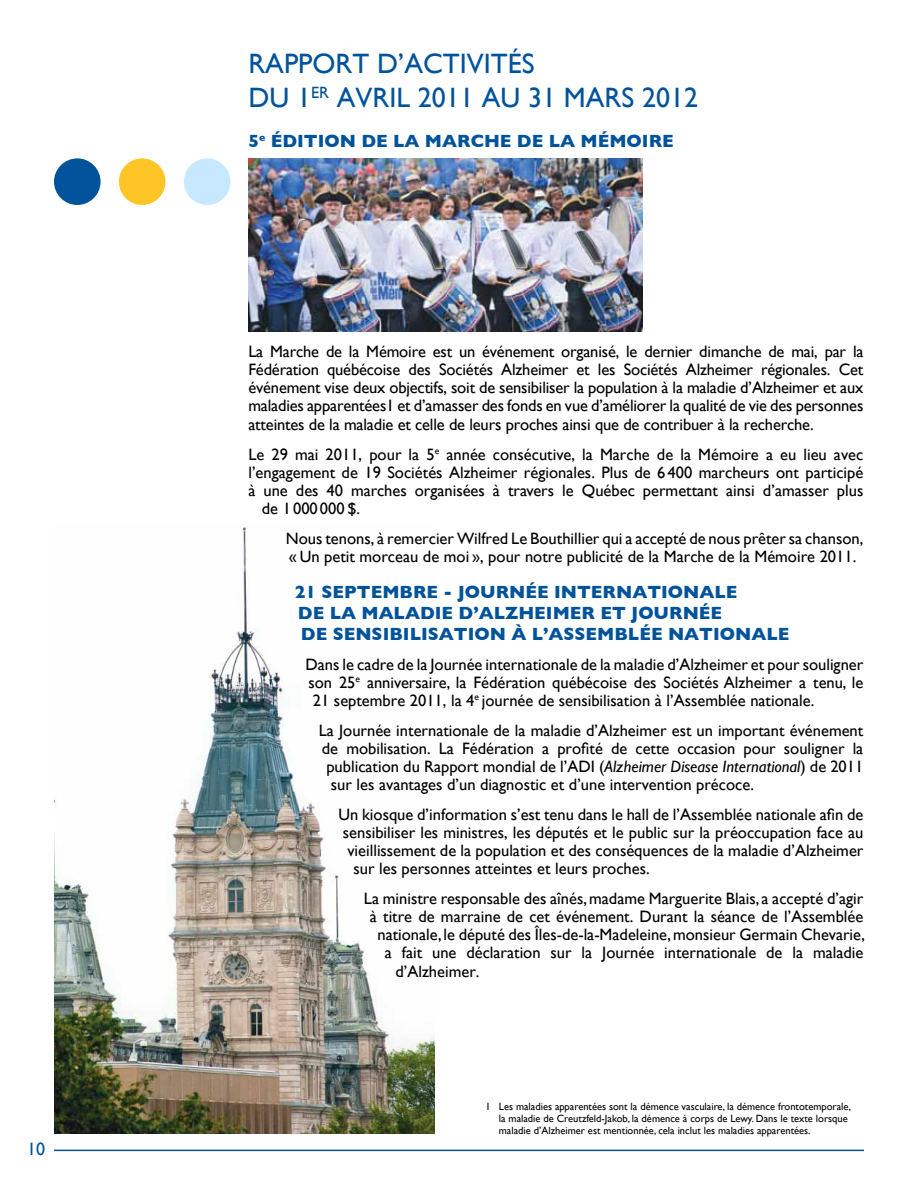
<style>
.page{position:relative;width:918px;height:1188px;background:#fff}
.page>*{position:absolute;margin:0;border:0;box-sizing:border-box;transform-origin:0 0}
.t1{font:28.05px/33.6px "Gill Sans";color:#00539b}
.t2{font:700 18px/21px "Gill Sans";color:#00539b}
.t3{font:18px "Gill Sans";color:#00539b}
.t4{font:16.5px/18px "Gill Sans";color:#000;text-align:justify}
.t5{font:10.5px/12px "Gill Sans";color:#000}
.s1{font-style:italic}
</style>
<div class="page">
<hr style="left:54px;top:1150px;width:810px;height:1px;background:#00539b">
<img style="left:54px;top:527px;width:380px;height:607px">
<img style="left:248px;top:158px;width:395px;height:173px">
<div style="left:54px;top:158px;width:47px;height:47px;background:#00539b;border-radius:50%"></div>
<div style="left:119px;top:158px;width:46px;height:47px;background:#ffc425;border-radius:50%"></div>
<div style="left:184px;top:158px;width:46px;height:47px;background:#c8e8ff;border-radius:50%"></div>
<p class="t3" style="left:27px;top:1138px;width:19px">10</p>
<h1 class="t1" style="left:248px;top:47px;width:451px;text-indent:87px">rt d’activités<br>du 1<sup>er</sup> avril 2011 au 31 mars 2012</h1>
<p class="t2" style="left:248px;top:130px;width:427px">5<sup>E</sup> ÉDITION DE LA MARCHE DE LA MÉMOIRE</p>
<h1 class="t1" style="left:248px;top:47px;width:53px">Rappo</h1>
<p class="t4" style="left:248px;top:342px;width:617px">La Marche de la Mémoire est un événement organisé, le dernier dimanche de mai, par la Fédération québécoise des Sociétés Alzheimer et les Sociétés Alzheimer régionales. Cet événement vise deux objectifs, soit de sensibiliser la population à la maladie d’Alzheimer et aux maladies apparentées1 et d’amasser des fonds en vue d’améliorer la qualité de vie des personnes atteintes de la maladie et celle de leurs proches ainsi que de contribuer à la recherche.</p>
<p class="t4" style="left:248px;top:445px;width:616px">Le 29 mai 2011, pour la 5<sup>e</sup> année consécutive, la Marche de la Mémoire a eu lieu avec</p>
<p class="t4" style="left:248px;top:463px;width:616px">l’engagement de 19 Sociétés Alzheimer régionales. Plus de 6 400 marcheurs ont participé</p>
<p class="t4" style="left:248px;top:481px;width:617px">à une des 40 marches organisées à travers le Québec permettant ainsi d’amasser plus</p>
<p class="t4" style="left:262px;top:499px;width:100px">de 1 000 000 $.</p>
<p class="t4" style="left:286px;top:529px;width:579px">Nous tenons, à remercier Wilfred Le Bouthillier qui a accepté de nous prêter sa chanson, « Un petit morceau de moi », pour notre publicité de la Marche de la Mémoire 2011.</p>
<p class="t2" style="left:295px;top:581px;width:496px">21 SEPTEM BRE - JOURNÉE INTERNATIONALE<br>DE LA MALADIE D’ALZHEIM ER ET JOURNÉE<br>DE SENSIBILISATION À L’ASSEM BLÉE NATIONALE</p>
<p class="t4" style="left:305px;top:655px;width:559px">Dans le cadre de la Journée internationale de la maladie d’Alzheimer et pour souligner son 25<sup>e</sup> anniversaire, la Fédération québécoise des Sociétés Alzheimer a tenu, le 21 septembre 2011, la 4<sup>e</sup> journée de sensibilisation à l’Assemblée nationale.</p>
<p class="t4" style="left:319px;top:721px;width:546px">La Journée internationale de la maladie d’Alzheimer est un important événement de mobilisation. La Fédération a profité de cette occasion pour souligner la publication du Rapport mondial de l’ADI</p>
<p class="t4" style="left:331px;top:757px;width:534px;text-indent:268px">(<span class="s1">Alzheimer Disease International</span>) de 2011 sur les avantages d’un diagnostic et d’une intervention précoce.</p>
<p class="t4" style="left:338px;top:805px;width:526px">Un kiosque d’information s’est tenu dans le hall de l’Assemblée nationale afin de</p>
<p class="t4" style="left:343px;top:823px;width:522px">sensibiliser les ministres, les députés et le public sur la préoccupation face au</p>
<p class="t4" style="left:347px;top:841px;width:518px">vieillissement de la population et des conséquences de la maladie d’Alzheimer</p>
<p class="t4" style="left:353px;top:859px;width:298px">sur les personnes atteintes et leurs proches.</p>
<p class="t4" style="left:364px;top:889px;width:501px">La ministre responsable des aînés, madame Marguerite Blais, a accepté d’agir</p>
<p class="t4" style="left:370px;top:907px;width:495px">à titre de marraine de cet événement. Durant la séance de l’Assemblée</p>
<p class="t4" style="left:377px;top:925px;width:489px">nationale, le député des Îles-de-la-Madeleine, monsieur Germain Chevarie,</p>
<p class="t4" style="left:385px;top:943px;width:480px">a fait une déclaration sur la Journée internationale de la maladie</p>
<p class="t4" style="left:395px;top:962px;width:86px">d’Alzheimer.</p>
<p class="t5" style="left:499px;top:1100px;width:354px;text-indent:-14px">1 Les maladies apparentées sont la démence vasculaire, la démence frontotemporale, la maladie de Creutzfeld-Jakob, la démence à corps de Lewy. Dans le texte lorsque maladie d’Alzheimer est mentionnée, cela inclut les maladies apparentées.</p>
</div>
